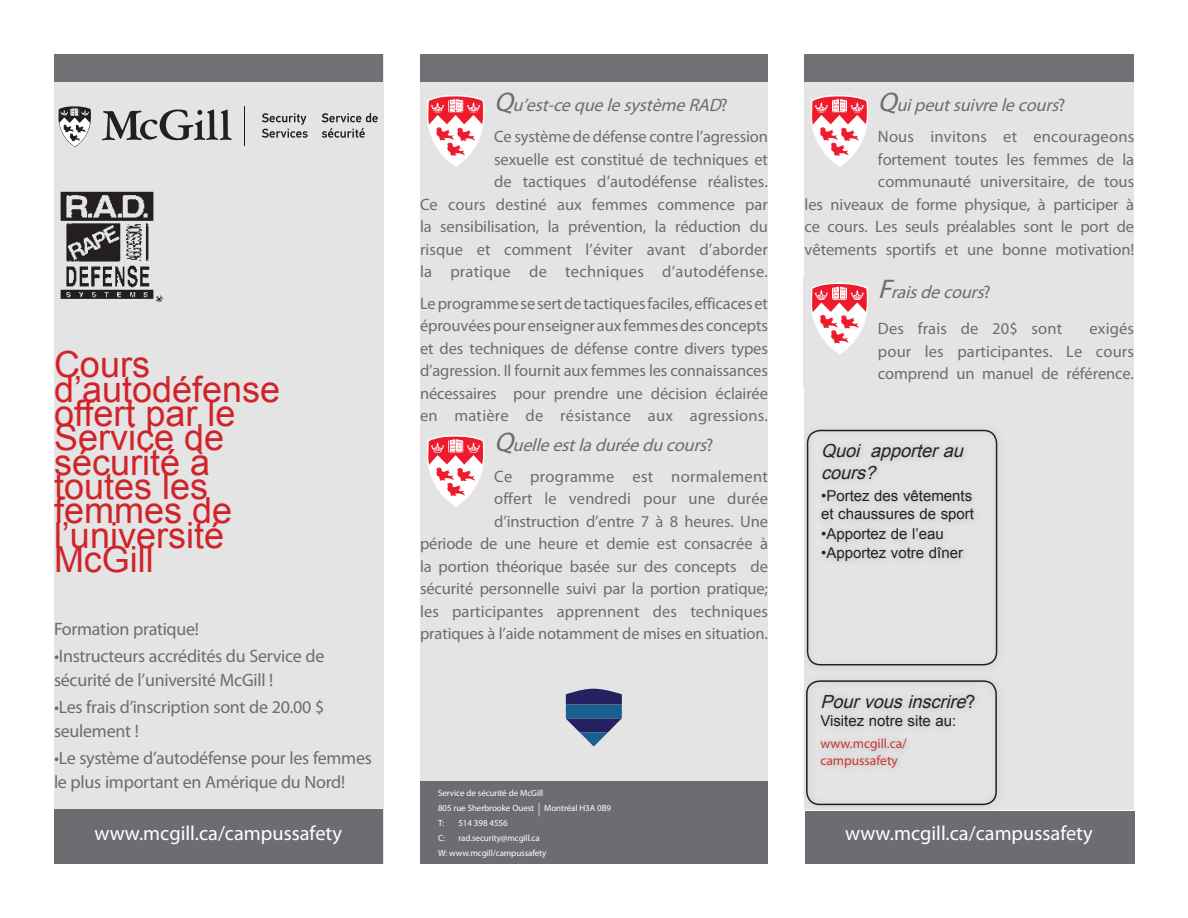
<style>
.page{position:relative;width:1188px;height:918px;background:#fff}
.page>*{position:absolute;margin:0;border:0;box-sizing:border-box;transform-origin:0 0}
.t1{font:36px "Arial";color:#d1232a}
.t2{font:20.4px "Myriad Pro";color:#fff}
.Body_Copy{font:18px/24px "Myriad Pro";letter-spacing:-.015em;color:#6c6d70}
.Intro_Copy{font:italic 18px "Myriad Pro";color:#6c6d70}
.Body_Copy-2{font:italic 18px/21.6px "Arial";color:#231f20}
.Intro_Copy-2{font:16.5px/22.5px "Myriad Pro";letter-spacing:-.005em;color:#6c6d70;text-align:right}
.Body_Copy-3{font:15px/18px "Arial";color:#231f20}
.Body_Copy-4{font:13.5px/16.5px "Myriad Pro";color:#c33}
.Body_Copy-5{font:9px "Myriad Pro";letter-spacing:-.01em;color:#fff}
.s1{font-size:27px}
.s2{font-style:normal}
.s3{font-size:13.5px}
</style>
<div class="page">
<div style="left:805px;top:54px;width:329px;height:756px;background:#e4e4e4"></div>
<div style="left:54px;top:54px;width:329px;height:810px;background:#e4e4e4"></div>
<div style="left:54px;top:810px;width:328px;height:54px;background:#6c6d70"></div>
<div style="left:805px;top:812px;width:330px;height:52px;background:#6c6d70"></div>
<div style="left:420px;top:81px;width:348px;height:783px;background:#e4e4e4"></div>
<div style="left:804px;top:278px;width:330px;height:110px;background:#e4e4e4"></div>
<div style="left:54px;top:54px;width:328px;height:27px;background:#717074"></div>
<div style="left:420px;top:54px;width:348px;height:27px;background:#717074"></div>
<div style="left:420px;top:782px;width:348px;height:82px;background:#6c6d70"></div>
<div style="left:805px;top:54px;width:329px;height:27px;background:#717074"></div>
<img style="left:60px;top:191px;width:103px;height:112px">
<div style="left:800px;top:423px;width:206px;height:252px;background:#231f20;opacity:.25"></div>
<div style="left:807px;top:430px;width:190px;height:235px;border:2px solid #231f20;border-radius:13px"></div>
<div style="left:799px;top:673px;width:207px;height:141px;background:#231f20;opacity:.25"></div>
<div style="left:806px;top:680px;width:191px;height:125px;border:2px solid #231f20;border-radius:13px"></div>
<svg style="left:262px;top:113px;width:46px;height:25px"></svg>
<svg style="left:322px;top:113px;width:56px;height:9px"></svg>
<svg style="left:322px;top:128px;width:43px;height:10px"></svg>
<svg style="left:102px;top:109px;width:130px;height:32px"></svg>
<svg style="left:59px;top:106px;width:32px;height:41px"></svg>
<hr style="left:245px;top:106px;width:1px;height:40px;background:#231f20">
<svg style="left:427px;top:95px;width:57px;height:72px"></svg>
<svg style="left:427px;top:435px;width:57px;height:72px"></svg>
<svg style="left:811px;top:95px;width:57px;height:72px"></svg>
<svg style="left:811px;top:283px;width:57px;height:71px"></svg>
<svg style="left:566px;top:689px;width:56px;height:57px"></svg>
<p class="Intro_Copy" style="left:494px;top:93px;width:235px"><span class="s1">Q</span>u’est-ce que le système RAD<span class="s2">?</span></p>
<p class="Intro_Copy-2" style="left:420px;top:125px;width:350px">Ce système de défense contre l’agression<br>sexuelle est constitué de techniques et<br>de tactiques d’autodéfense réalistes.<br>Ce cours destiné aux femmes commence par la sensibilisation, la prévention, la réduction du risque et comment l’éviter avant d’aborder la pratique de techniques d’autodéfense.</p>
<p class="Intro_Copy-2" style="left:420px;top:292px;width:350px;text-align:justify">Leprogrammesesertdetactiquesfaciles,efficaceset éprouvéespour enseigner aux femmesdes concepts et des techniques de défense contre divers types d’agression. Il fournit aux femmes les connaissances nécessaires pour prendre une décision éclairée en matière de résistance aux agressions.</p>
<p class="Intro_Copy" style="left:494px;top:434px;width:221px"><span class="s1">Q</span>uelle est la durée du cours<span class="s2">?</span></p>
<p class="Intro_Copy-2" style="left:420px;top:465px;width:350px">Ce programme est normalement<br>offert le vendredi pour une durée d’instruction d’entre 7 à 8 heures. Une<br>période de une heure et demie est consacrée à la portion théorique basée sur des concepts de sécurité personnelle suivi par la portion pratique; les participantes apprennent des techniques pratiques à l’aide notamment de mises en situation.</p>
<p class="Intro_Copy" style="left:878px;top:93px;width:189px"><span class="s1">Q</span>ui peut suivre le cours<span class="s2">?</span></p>
<p class="Intro_Copy-2" style="left:805px;top:125px;width:331px">Nous invitons et encourageons<br>fortement toutes les femmes de la communauté universitaire, de tous<br>les niveaux de forme physique, à participer à ce cours. Les seuls préalables sont le port de vêtements sportifs et une bonne motivation!</p>
<p class="Intro_Copy" style="left:878px;top:281px;width:114px"><span class="s1">F</span>rais de cours<span class="s2">?</span></p>
<p class="Intro_Copy-2" style="left:878px;top:317px;width:186px">Des frais de 20$ sont</p>
<p class="Intro_Copy-2" style="left:878px;top:317px;width:258px;text-align:justify;text-indent:212px">exigés pour les participantes. Le cours comprend un manuel de référence.</p>
<p class="t1" style="left:54px;top:341px;width:98px">Cours</p>
<p class="t1" style="left:54px;top:366px;width:228px">d’autodéfense</p>
<p class="t1" style="left:54px;top:390px;width:183px">offert par le</p>
<p class="t1" style="left:54px;top:414px;width:172px">Service de</p>
<p class="t1" style="left:54px;top:438px;width:158px">sécurité à</p>
<p class="t1" style="left:54px;top:463px;width:156px">toutes les</p>
<p class="t1" style="left:54px;top:487px;width:180px">femmes de</p>
<p class="t1" style="left:54px;top:511px;width:172px">l’université</p>
<p class="t1" style="left:54px;top:536px;width:101px">McGill</p>
<p class="Body_Copy-2" style="left:821px;top:440px;width:149px">Quoi apporterau cours?</p>
<p class="Body_Copy-3" style="left:821px;top:487px;width:154px">•Portez des vêtements et chaussures de sport</p>
<p class="Body_Copy-3" style="left:821px;top:525px;width:124px">•Apportez de l’eau</p>
<p class="Body_Copy-3" style="left:821px;top:544px;width:143px">•Apportez votre dîner</p>
<p class="Body_Copy" style="left:54px;top:616px;width:147px">Formation pratique!</p>
<p class="Body_Copy" style="left:54px;top:643px;width:272px">•Instructeurs accrédités du Service de sécurité de l’université McGill !</p>
<p class="Body_Copy" style="left:54px;top:694px;width:272px">•Les frais d’inscription sont de 20.00 $ seulement !</p>
<p class="Body_Copy" style="left:54px;top:745px;width:319px">•Le système d’autodéfense pour les femmes le plus important en Amérique du Nord!</p>
<p class="Body_Copy-2" style="left:820px;top:691px;width:157px">Pourvousinscrire<span class="s2">?</span></p>
<p class="Body_Copy-3" style="left:820px;top:712px;width:138px">Visitez notre site au:</p>
<p class="Body_Copy-4" style="left:820px;top:735px;width:88px">www.mcgill.ca/ campussafety</p>
<p class="Body_Copy-5" style="left:438px;top:788px;width:107px">Service de sécurité de McGill</p>
<p class="Body_Copy-5" style="left:438px;top:803px;width:175px">805 rue Sherbrooke Ouest <span class="s3">|</span> Montréal H3A 0B9</p>
<p class="Body_Copy-5" style="left:438px;top:818px;width:8px">T:</p>
<p class="Body_Copy-5" style="left:458px;top:818px;width:51px">514 398 4556</p>
<p class="Body_Copy-5" style="left:438px;top:833px;width:8px">C:</p>
<p class="Body_Copy-5" style="left:458px;top:833px;width:83px">rad.security@mcgill.ca</p>
<p class="Body_Copy-5" style="left:438px;top:848px;width:110px">W: www.mcgill/campussafety</p>
<p class="t2" style="left:94px;top:820px;width:249px">www.mcgill.ca/campussafety</p>
<p class="t2" style="left:845px;top:820px;width:249px">www.mcgill.ca/campussafety</p>
</div>
